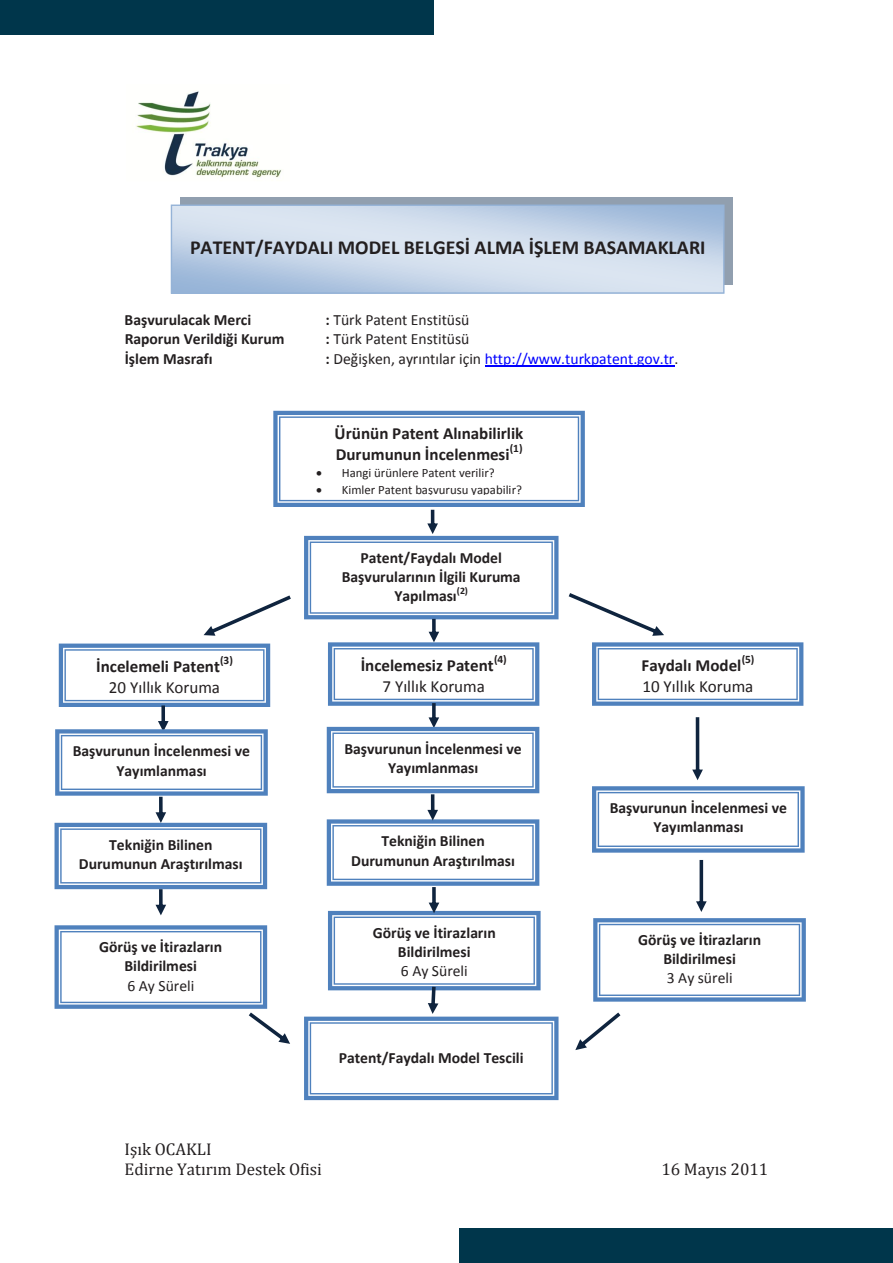
<style>
.page{position:relative;width:893px;height:1263px;background:#fff}
.page>*{position:absolute;margin:0;border:0;box-sizing:border-box;transform-origin:0 0}
.t1{font:700 19.95px "Calibri";color:#231f20}
.t2{font:700 17.1px/20.7px "Calibri";color:#231f20}
.t3{font:17.1px/20.1px "Cambria";color:#231f20}
.t4{font:17.1px "Calibri";color:#231f20}
.t5{font:700 15.6px/19px "Calibri";color:#231f20;text-align:center}
.t6{font:15.6px "Calibri";color:#231f20}
.t7{font:15.6px "Calibri";color:#00f}
.t8{font:12.75px "Calibri";color:#231f20}
.t9{font:700 11.4px "Calibri";color:#231f20}
.t10{font:700 9.9px "Calibri";color:#231f20}
.s1{font-weight:700}
.s2{font-weight:700;color:#231f20}
.s3{color:#231f20}
</style>
<div class="page">
<img style="left:136px;top:91px;width:146px;height:87px">
<hr style="left:485px;top:365px;width:189px;height:1px;background:#00f">
<div style="left:180px;top:197px;width:552px;height:87px;background:#243f60;opacity:.5"></div>
<svg style="left:173px;top:207px;width:549px;height:85px;background:#c8d7e9"></svg>
<div style="left:171px;top:205px;width:553px;height:89px;border:1px solid #95b3d7"></div>
<svg style="left:55px;top:411px;width:751px;height:689px"></svg>
<div style="left:0;top:0;width:434px;height:34px;background:#00364b"></div>
<div style="left:459px;top:1229px;width:434px;height:34px;background:#00364b"></div>
<p class="t1" style="left:190px;top:235px;width:517px">PATENT/FAYDALI MODEL BELGESİ ALMA İŞLEM BASAMAKLARI</p>
<p class="t5" style="left:125px;top:310px;width:128px">Başvurulacak Merci</p>
<p class="t6" style="left:326px;top:310px;width:145px"><span class="s1">:</span> Türk Patent Enstitüsü</p>
<p class="t5" style="left:125px;top:329px;width:161px">Raporun Verildiği Kurum</p>
<p class="t6" style="left:326px;top:330px;width:145px"><span class="s1">:</span> Türk Patent Enstitüsü</p>
<p class="t5" style="left:125px;top:348px;width:89px">İşlem Masrafı</p>
<p class="t7" style="left:326px;top:349px;width:354px"><span class="s2">:</span> <span class="s3">Değişken, ayrıntılar için</span> http://www.turkpatent.gov.tr<span class="s3">.</span></p>
<p class="t2" style="left:335px;top:422px;width:190px">Ürünün Patent Alınabilirlik<br>Durumunun İncelenmesi</p>
<p class="t9" style="left:510px;top:441px;width:14px">(1)</p>
<p class="t8" style="left:316px;top:465px;width:180px">• Hangi ürünlere Patent verilir?</p>
<p class="t8" style="left:316px;top:481px;width:207px">• Kimler Patent başvurusu yapabilir?</p>
<p class="t2" style="left:96px;top:655px;width:125px">İncelemeli Patent</p>
<p class="t9" style="left:220px;top:653px;width:14px">(3)</p>
<p class="t4" style="left:109px;top:676px;width:113px">20 Yıllık Koruma</p>
<p class="t5" style="left:360px;top:547px;width:143px">Patent/Faydalı Model</p>
<p class="t5" style="left:342px;top:566px;width:180px">Başvurularının İlgili Kuruma</p>
<p class="t5" style="left:394px;top:585px;width:64px">Yapılması</p>
<p class="t10" style="left:457px;top:584px;width:13px">(2)</p>
<p class="t2" style="left:361px;top:654px;width:135px">İncelemesiz Patent</p>
<p class="t9" style="left:494px;top:652px;width:14px">(4)</p>
<p class="t4" style="left:382px;top:675px;width:104px">7 Yıllık Koruma</p>
<p class="t5" style="left:73px;top:741px;width:179px">Başvurunun İncelenmesi ve<br>Yayımlanması</p>
<p class="t5" style="left:344px;top:738px;width:179px">Başvurunun İncelenmesi ve<br>Yayımlanması</p>
<p class="t5" style="left:79px;top:834px;width:165px">Tekniğin Bilinen<br>Durumunun Araştırılması</p>
<p class="t5" style="left:351px;top:831px;width:165px">Tekniğin Bilinen<br>Durumunun Araştırılması</p>
<p class="t5" style="left:99px;top:937px;width:125px">Görüş ve İtirazların<br>Bildirilmesi</p>
<p class="t6" style="left:127px;top:976px;width:68px">6 Ay Süreli</p>
<p class="t5" style="left:373px;top:922px;width:125px">Görüş ve İtirazların<br>Bildirilmesi</p>
<p class="t6" style="left:401px;top:961px;width:68px">6 Ay Süreli</p>
<p class="t5" style="left:339px;top:1047px;width:186px">Patent/Faydalı Model Tescili</p>
<p class="t3" style="left:125px;top:1139px;width:199px">Işık OCAKLI<br>Edirne Yatırım Destek Ofisi</p>
<p class="t2" style="left:641px;top:654px;width:101px">Faydalı Model</p>
<p class="t9" style="left:742px;top:652px;width:14px">(5)</p>
<p class="t4" style="left:642px;top:675px;width:113px">10 Yıllık Koruma</p>
<p class="t5" style="left:610px;top:798px;width:179px">Başvurunun İncelenmesi ve<br>Yayımlanması</p>
<p class="t5" style="left:638px;top:930px;width:125px">Görüş ve İtirazların<br>Bildirilmesi</p>
<p class="t6" style="left:667px;top:968px;width:67px">3 Ay süreli</p>
<p class="t3" style="left:661px;top:1159px;width:108px">16 Mayıs 2011</p>
</div>
